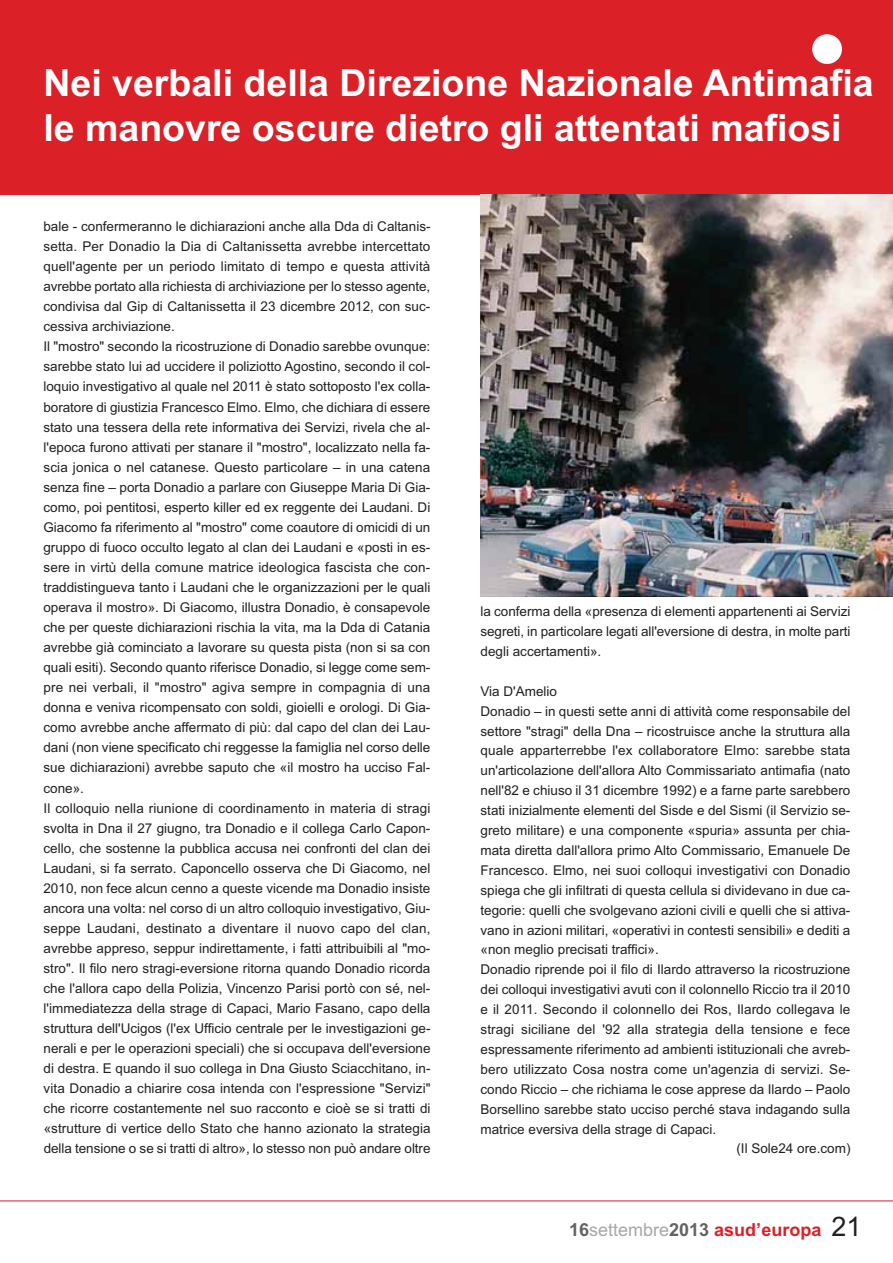
<style>
.page{position:relative;width:893px;height:1263px;background:#fff}
.page>*{position:absolute;margin:0;border:0;box-sizing:border-box;transform-origin:0 0}
.t1{font:700 37.5px/45px "Arial";color:#fff}
.t2{font:700 18px "Arial";color:#db2028}
.t3{font:13.5px/20.1px "Arial";color:#231f20}
.s1{color:#656262}
.s2{font-weight:400;color:#a9a7a6}
.s3{font-weight:400;font-size:27px;color:#231f20}
</style>
<div class="page">
<div style="left:0;top:0;width:892px;height:194px;background:#db2028"></div>
<div style="left:812px;top:34px;width:30px;height:30px;background:#fff;border-radius:50%"></div>
<img style="left:480px;top:194px;width:412px;height:402px">
<hr style="left:0;top:1201px;width:892px;height:1px;background:#db2028">
<h1 class="t1" style="left:43px;top:64px;width:831px">Nei verbali della Direzione Nazionale Antimafia le manovre oscure dietro gli attentati mafiosi</h1>
<p class="t3" style="left:43px;top:218px;width:388px">bale - confermeranno le dichiarazioni anche alla Dda di Caltanis&shy;setta. Per Donadio la Dia di Caltanissetta avrebbe intercettato quell'agente per un periodo limitato di tempo e questa attività avrebbe portato alla richiesta di archiviazione per lo stesso agente, condivisa dal Gip di Caltanissetta il 23 dicembre 2012, con suc&shy;cessiva archiviazione.<br>Il "mostro" secondo la ricostruzione di Donadio sarebbe ovunque: sarebbe stato lui ad uccidere il poliziotto Agostino, secondo il col&shy;loquio investigativo al quale nel 2011 è stato sottoposto l'ex colla&shy;boratore di giustizia Francesco Elmo. Elmo, che dichiara di essere stato una tessera della rete informativa dei Servizi, rivela che al&shy;l'epoca furono attivati per stanare il "mostro", localizzato nella fa&shy;scia jonica o nel catanese. Questo particolare – in una catena senza fine – porta Donadio a parlare con Giuseppe Maria Di Gia&shy;como, poi pentitosi, esperto killer ed ex reggente dei Laudani. Di Giacomo fa riferimento al "mostro" come coautore di omicidi di un gruppo di fuoco occulto legato al clan dei Laudani e «posti in es&shy;sere in virtù della comune matrice ideologica fascista che con&shy;traddistingueva tanto i Laudani che le organizzazioni per le quali operava il mostro». Di Giacomo, illustra Donadio, è consapevole che per queste dichiarazioni rischia la vita, ma la Dda di Catania avrebbe già cominciato a lavorare su questa pista (non si sa con quali esiti). Secondo quanto riferisce Donadio, si legge come sem&shy;pre nei verbali, il "mostro" agiva sempre in compagnia di una donna e veniva ricompensato con soldi, gioielli e orologi. Di Gia&shy;como avrebbe anche affermato di più: dal capo del clan dei Lau&shy;dani (non viene specificato chi reggesse la famiglia nel corso delle sue dichiarazioni) avrebbe saputo che «il mostro ha ucciso Fal&shy;cone».<br>Il colloquio nella riunione di coordinamento in materia di stragi svolta in Dna il 27 giugno, tra Donadio e il collega Carlo Capon&shy;cello, che sostenne la pubblica accusa nei confronti del clan dei Laudani, si fa serrato. Caponcello osserva che Di Giacomo, nel 2010, non fece alcun cenno a queste vicende ma Donadio insiste ancora una volta: nel corso di un altro colloquio investigativo, Giu&shy;seppe Laudani, destinato a diventare il nuovo capo del clan, avrebbe appreso, seppur indirettamente, i fatti attribuibili al "mo&shy;stro". Il filo nero stragi-eversione ritorna quando Donadio ricorda che l'allora capo della Polizia, Vincenzo Parisi portò con sé, nel&shy;l'immediatezza della strage di Capaci, Mario Fasano, capo della struttura dell'Ucigos (l'ex Ufficio centrale per le investigazioni ge&shy;nerali e per le operazioni speciali) che si occupava dell'eversione di destra. E quando il suo collega in Dna Giusto Sciacchitano, in&shy;vita Donadio a chiarire cosa intenda con l'espressione "Servizi" che ricorre costantemente nel suo racconto e cioè se si tratti di «strutture di vertice dello Stato che hanno azionato la strategia della tensione o se si tratti di altro», lo stesso non può andare oltre</p>
<p class="t3" style="left:480px;top:603px;width:371px;text-align:justify">la conferma della «presenza di elementi appartenenti ai Servizi segreti, in particolare legati all'eversione di destra, in molte parti degli accertamenti».</p>
<p class="t3" style="left:480px;top:682px;width:78px">Via D'Amelio</p>
<p class="t3" style="left:480px;top:702px;width:371px">Donadio – in questi sette anni di attività come responsabile del</p>
<p class="t3" style="left:480px;top:722px;width:371px">settore "stragi" della Dna – ricostruisce anche la struttura alla</p>
<p class="t3" style="left:480px;top:742px;width:371px">quale apparterrebbe l'ex collaboratore Elmo: sarebbe stata</p>
<p class="t3" style="left:480px;top:762px;width:371px">un'articolazione dell'allora Alto Commissariato antimafia (nato</p>
<p class="t3" style="left:480px;top:782px;width:371px">nell'82 e chiuso il 31 dicembre 1992) e a farne parte sarebbero</p>
<p class="t3" style="left:480px;top:802px;width:371px">stati inizialmente elementi del Sisde e del Sismi (il Servizio se-</p>
<p class="t3" style="left:480px;top:822px;width:371px">greto militare) e una componente «spuria» assunta per chia-</p>
<p class="t3" style="left:480px;top:842px;width:371px">mata diretta dall'allora primo Alto Commissario, Emanuele De</p>
<p class="t3" style="left:480px;top:861px;width:371px">Francesco. Elmo, nei suoi colloqui investigativi con Donadio</p>
<p class="t3" style="left:480px;top:881px;width:371px">spiega che gli infiltrati di questa cellula si dividevano in due ca-</p>
<p class="t3" style="left:480px;top:901px;width:371px">tegorie: quelli che svolgevano azioni civili e quelli che si attiva-</p>
<p class="t3" style="left:480px;top:921px;width:371px">vano in azioni militari, «operativi in contesti sensibili» e dediti a</p>
<p class="t3" style="left:480px;top:941px;width:180px">«non meglio precisati traffici».</p>
<p class="t3" style="left:480px;top:961px;width:371px">Donadio riprende poi il filo di Ilardo attraverso la ricostruzione</p>
<p class="t3" style="left:480px;top:981px;width:371px">dei colloqui investigativi avuti con il colonnello Riccio tra il 2010</p>
<p class="t3" style="left:480px;top:1001px;width:371px">e il 2011. Secondo il colonnello dei Ros, Ilardo collegava le</p>
<p class="t3" style="left:480px;top:1021px;width:371px">stragi siciliane del '92 alla strategia della tensione e fece</p>
<p class="t3" style="left:480px;top:1041px;width:371px">espressamente riferimento ad ambienti istituzionali che avreb-</p>
<p class="t3" style="left:480px;top:1060px;width:371px">bero utilizzato Cosa nostra come un'agenzia di servizi. Se-</p>
<p class="t3" style="left:480px;top:1080px;width:371px">condo Riccio – che richiama le cose apprese da Ilardo – Paolo</p>
<p class="t3" style="left:480px;top:1100px;width:371px">Borsellino sarebbe stato ucciso perché stava indagando sulla</p>
<p class="t3" style="left:480px;top:1120px;width:237px">matrice eversiva della strage di Capaci.</p>
<p class="t3" style="left:736px;top:1140px;width:115px">(Il Sole24 ore.com)</p>
<h2 class="t2" style="left:569px;top:1223px;width:294px"><span class="s1">16</span><span class="s2">settembre</span><span class="s1">2013</span> asud’europa <span class="s3">21</span></h2>
</div>
